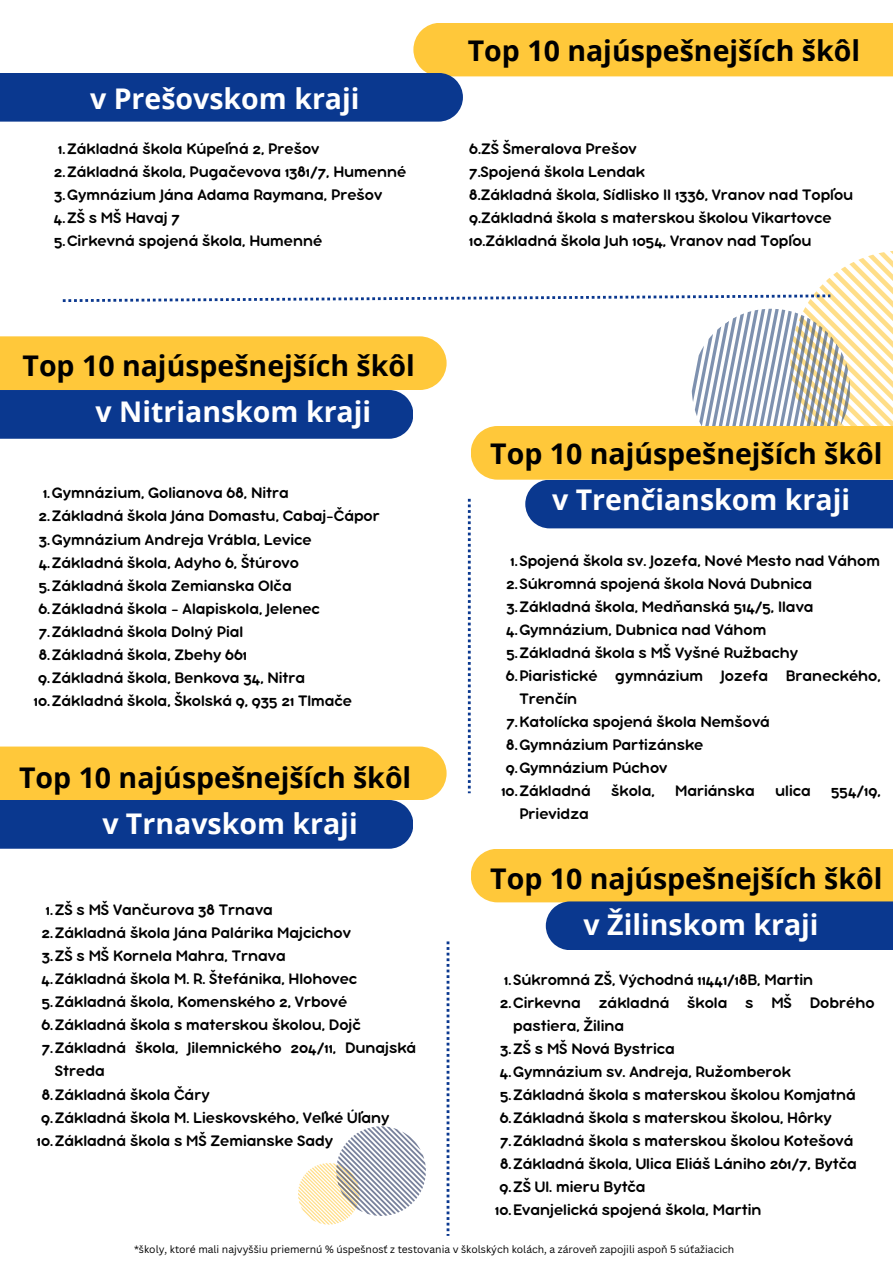
<style>
.page{position:relative;width:893px;height:1263px;background:#fff}
.page>*{position:absolute;margin:0;border:0;box-sizing:border-box;transform-origin:0 0}
.t1{font:700 28.5px "Open Sans";color:#000}
.t2{font:700 28.5px "Open Sans";color:#fff}
.t3{font:16.58px/23.1px "Bubbleboddy Neue";color:#000}
.t4{font:10.35px "Canva Sans";color:#000}
</style>
<div class="page">
<div style="left:413px;top:23px;width:480px;height:53px;background:#ffc83a"></div>
<div style="left:0;top:73px;width:463px;height:49px;background:#0a388f"></div>
<svg style="left:804px;top:251px;width:89px;height:175px"></svg>
<svg style="left:692px;top:309px;width:158px;height:117px"></svg>
<svg style="left:63px;top:294px;width:767px;height:8px"></svg>
<div style="left:0;top:336px;width:446px;height:54px;background:#ffc83a"></div>
<div style="left:0;top:390px;width:413px;height:49px;background:#0a388f"></div>
<svg style="left:468px;top:499px;width:3px;height:294px"></svg>
<div style="left:471px;top:426px;width:422px;height:54px;background:#ffc83a"></div>
<div style="left:525px;top:480px;width:368px;height:48px;background:#0a388f"></div>
<div style="left:0;top:746px;width:446px;height:54px;background:#ffc83a"></div>
<div style="left:0;top:800px;width:413px;height:49px;background:#0a388f"></div>
<div style="left:471px;top:849px;width:422px;height:53px;background:#ffc83a"></div>
<div style="left:546px;top:901px;width:347px;height:49px;background:#0a388f"></div>
<svg style="left:446px;top:941px;width:3px;height:295px"></svg>
<svg style="left:298px;top:1126px;width:128px;height:98px"></svg>
<h1 class="t2" style="left:90px;top:79px;width:271px">v Prešovskom kraji</h1>
<h1 class="t1" style="left:468px;top:30px;width:394px">Top 10 najúspešnejších škôl</h1>
<p class="t3" style="left:54px;top:138px;width:354px">1.Základná škola Kúpeľná 2, Prešov<br>2.Základná škola, Pugačevova 1381/7, Humenné 3.Gymnázium Jána Adama Raymana, Prešov 4.ZŠ s MŠ Havaj 7<br>5.Cirkevná spojená škola, Humenné</p>
<p class="t3" style="left:469px;top:138px;width:385px">6.ZŠ Šmeralova Prešov<br>7.Spojená škola Lendak<br>8.Základná škola, Sídlisko II 1336, Vranov nad Topľou 9.Základná škola s materskou školou Vikartovce 10.Základná škola Juh 1054, Vranov nad Topľou</p>
<h1 class="t1" style="left:22px;top:345px;width:394px">Top 10 najúspešnejších škôl</h1>
<h1 class="t2" style="left:96px;top:391px;width:277px">v Nitrianskom kraji</h1>
<p class="t3" style="left:43px;top:483px;width:247px">1.Gymnázium, Golianova 68, Nitra</p>
<p class="t3" style="left:39px;top:506px;width:343px">2.Základná škola Jána Domastu, Cabaj-Čápor</p>
<p class="t3" style="left:39px;top:529px;width:274px">3.Gymnázium Andreja Vrábla, Levice</p>
<p class="t3" style="left:39px;top:552px;width:262px">4.Základná škola, Adyho 6, Štúrovo</p>
<p class="t3" style="left:39px;top:575px;width:254px">5.Základná škola Zemianska Olča</p>
<p class="t3" style="left:38px;top:598px;width:283px">6.Základná škola - Alapiskola, Jelenec</p>
<p class="t3" style="left:39px;top:621px;width:206px">7.Základná škola Dolný Pial</p>
<p class="t3" style="left:39px;top:644px;width:210px">8.Základná škola, Zbehy 661</p>
<p class="t3" style="left:38px;top:667px;width:268px">9.Základná škola, Benkova 34, Nitra</p>
<p class="t3" style="left:34px;top:690px;width:320px">10.Základná škola, Školská 9, 935 21 Tlmače</p>
<h1 class="t1" style="left:19px;top:757px;width:394px">Top 10 najúspešnejších škôl</h1>
<h1 class="t2" style="left:102px;top:803px;width:257px">v Trnavskom kraji</h1>
<p class="t3" style="left:46px;top:899px;width:228px">1.ZŠ s MŠ Vančurova 38 Trnava</p>
<p class="t3" style="left:42px;top:922px;width:311px">2.Základná škola Jána Palárika Majcichov</p>
<p class="t3" style="left:42px;top:945px;width:245px">3.ZŠ s MŠ Kornela Mahra, Trnava</p>
<p class="t3" style="left:42px;top:968px;width:317px">4.Základná škola M. R. Štefánika, Hlohovec</p>
<p class="t3" style="left:42px;top:992px;width:307px">5.Základná škola, Komenského 2, Vrbové</p>
<p class="t3" style="left:41px;top:1015px;width:321px">6.Základná škola s materskou školou, Dojč</p>
<p class="t3" style="left:42px;top:1038px;width:376px">7.Základná škola, Jilemnického 204/11, Dunajská</p>
<p class="t3" style="left:55px;top:1061px;width:51px">Streda</p>
<p class="t3" style="left:42px;top:1084px;width:169px">8.Základná škola Čáry</p>
<p class="t3" style="left:41px;top:1107px;width:350px">9.Základná škola M. Lieskovského, Veľké Úľany</p>
<p class="t3" style="left:37px;top:1130px;width:298px">10.Základná škola s MŠ Zemianske Sady</p>
<h1 class="t1" style="left:490px;top:434px;width:394px">Top 10 najúspešnejších škôl</h1>
<h1 class="t2" style="left:552px;top:480px;width:299px">v Trenčianskom kraji</h1>
<p class="t3" style="left:510px;top:550px;width:371px">1.Spojená škola sv. Jozefa, Nové Mesto nad Váhom</p>
<p class="t3" style="left:506px;top:573px;width:308px">2.Súkromná spojená škola Nová Dubnica</p>
<p class="t3" style="left:506px;top:596px;width:309px">3.Základná škola, Medňanská 514/5, Ilava</p>
<p class="t3" style="left:506px;top:619px;width:262px">4.Gymnázium, Dubnica nad Váhom</p>
<p class="t3" style="left:506px;top:642px;width:293px">5.Základná škola s MŠ Vyšné Ružbachy</p>
<p class="t3" style="left:506px;top:665px;width:376px">6.Piaristické gymnázium Jozefa Braneckého,</p>
<p class="t3" style="left:519px;top:688px;width:59px">Trenčín</p>
<p class="t3" style="left:506px;top:712px;width:265px">7.Katolícka spojená škola Nemšová</p>
<p class="t3" style="left:506px;top:735px;width:199px">8.Gymnázium Partizánske</p>
<p class="t3" style="left:506px;top:758px;width:163px">9.Gymnázium Púchov</p>
<p class="t3" style="left:501px;top:781px;width:381px">10.Základná škola, Mariánska ulica 554/19,</p>
<p class="t3" style="left:519px;top:804px;width:71px">Prievidza</p>
<h1 class="t1" style="left:490px;top:859px;width:394px">Top 10 najúspešnejších škôl</h1>
<h1 class="t2" style="left:583px;top:905px;width:236px">v Žilinskom kraji</h1>
<p class="t3" style="left:504px;top:969px;width:310px">1.Súkromná ZŠ, Východná 11441/18B, Martin</p>
<p class="t3" style="left:500px;top:992px;width:376px">2.Cirkevna základná škola s MŠ Dobrého</p>
<p class="t3" style="left:513px;top:1015px;width:113px">pastiera, Žilina</p>
<p class="t3" style="left:500px;top:1038px;width:176px">3.ZŠ s MŠ Nová Bystrica</p>
<p class="t3" style="left:500px;top:1061px;width:292px">4.Gymnázium sv. Andreja, Ružomberok</p>
<p class="t3" style="left:500px;top:1084px;width:357px">5.Základná škola s materskou školou Komjatná</p>
<p class="t3" style="left:500px;top:1107px;width:334px">6.Základná škola s materskou školou, Hôrky</p>
<p class="t3" style="left:500px;top:1130px;width:355px">7.Základná škola s materskou školou Kotešová</p>
<p class="t3" style="left:500px;top:1153px;width:358px">8.Základná škola, Ulica Eliáš Lániho 261/7, Bytča</p>
<p class="t3" style="left:499px;top:1176px;width:148px">9.ZŠ Ul. mieru Bytča</p>
<p class="t3" style="left:495px;top:1200px;width:268px">10.Evanjelická spojená škola, Martin</p>
<p class="t4" style="left:134px;top:1241px;width:602px">*školy, ktoré mali najvyššiu priemernú % úspešnosť z testovania v školských kolách, a zároveň zapojili aspoň 5 súťažiacich</p>
</div>
